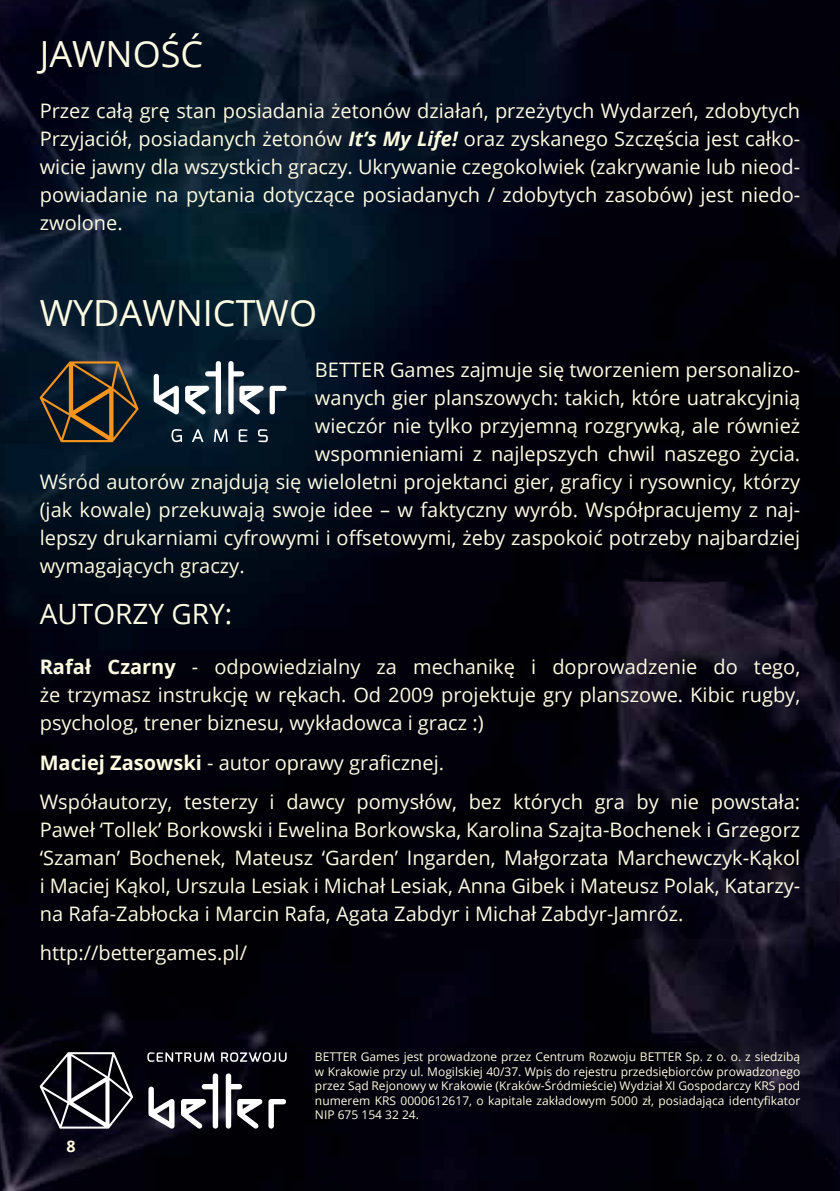
<style>
.page{position:relative;width:840px;height:1191px;background:#fff}
.page>*{position:absolute;margin:0;border:0;box-sizing:border-box;transform-origin:0 0}
.t1{font:36px "Open Sans";color:#fdfbe1}
.t2{font:28px "Open Sans";color:#fdfbe1}
.t3{font:20px/28px "Open Sans";color:#fdfbe1;text-align:justify}
.t4{font:700 16px "Open Sans";color:#fdfbe1}
.t5{font:12px/14.4px "Open Sans";color:#fdfbe1;text-align:justify}
.s1{font-weight:700;font-style:italic}
.s2{font-weight:700}
</style>
<div class="page">
<img style="left:0;top:0;width:839px;height:1191px">
<svg style="left:40px;top:361px;width:98px;height:81px;background:#3a3529"></svg>
<svg style="left:185px;top:361px;width:36px;height:53px"></svg>
<svg style="left:154px;top:374px;width:25px;height:40px"></svg>
<svg style="left:228px;top:361px;width:58px;height:53px"></svg>
<svg style="left:171px;top:429px;width:11px;height:13px"></svg>
<svg style="left:192px;top:429px;width:11px;height:13px"></svg>
<svg style="left:214px;top:429px;width:14px;height:13px"></svg>
<svg style="left:238px;top:429px;width:9px;height:13px"></svg>
<svg style="left:258px;top:429px;width:10px;height:13px"></svg>
<svg style="left:181px;top:1073px;width:37px;height:55px"></svg>
<svg style="left:226px;top:1073px;width:36px;height:55px"></svg>
<svg style="left:148px;top:1086px;width:26px;height:42px"></svg>
<svg style="left:268px;top:1099px;width:18px;height:29px"></svg>
<svg style="left:40px;top:1052px;width:93px;height:76px;background:#393940"></svg>
<svg style="left:147px;top:1052px;width:67px;height:9px"></svg>
<svg style="left:221px;top:1052px;width:65px;height:10px"></svg>
<h1 class="t1" style="left:40px;top:30px;width:165px">JAWNOŚĆ</h1>
<p class="t3" style="left:40px;top:96px;width:761px">Przez całą grę stan posiadania żetonów działań, przeżytych Wydarzeń, zdobytych Przyjaciół, posiadanych żetonów <span class="s1">It’s My Life!</span> oraz zyskanego Szczęścia jest całko&shy;wicie jawny dla wszystkich graczy. Ukrywanie czegokolwiek (zakrywanie lub nieod&shy;powiadanie na pytania dotyczące posiadanych / zdobytych zasobów) jest niedo&shy;zwolone.</p>
<h1 class="t1" style="left:40px;top:288px;width:279px">WYDAWNICTWO</h1>
<p class="t3" style="left:315px;top:355px;width:486px">BETTER Games zajmuje się tworzeniem personalizo-</p>
<p class="t3" style="left:315px;top:383px;width:486px">wanych gier planszowych: takich, które uatrakcyjnią</p>
<p class="t3" style="left:315px;top:411px;width:486px">wieczór nie tylko przyjemną rozgrywką, ale również</p>
<p class="t3" style="left:315px;top:439px;width:486px">wspomnieniami z najlepszych chwil naszego życia.</p>
<p class="t3" style="left:40px;top:467px;width:761px">Wśród autorów znajdują się wieloletni projektanci gier, graficy i rysownicy, którzy</p>
<p class="t3" style="left:40px;top:495px;width:761px">(jak kowale) przekuwają swoje idee – w faktyczny wyrób. Współpracujemy z naj-</p>
<p class="t3" style="left:40px;top:523px;width:761px">lepszy drukarniami cyfrowymi i offsetowymi, żeby zaspokoić potrzeby najbardziej</p>
<p class="t3" style="left:40px;top:551px;width:206px">wymagających graczy.</p>
<h2 class="t2" style="left:40px;top:594px;width:194px">AUTORZY GRY:</h2>
<p class="t3" style="left:40px;top:652px;width:761px"><span class="s2">Rafał Czarny</span> ‑ odpowiedzialny za mechanikę i doprowadzenie do tego, że trzymasz instrukcję w rękach. Od 2009 projektuje gry planszowe. Kibic rugby, psycholog, trener biznesu, wykładowca i gracz :)</p>
<p class="t3" style="left:40px;top:742px;width:761px;line-height:39.4px"><span class="s2">Maciej Zasowski</span> ‑ autor oprawy graficznej.<br>Współautorzy, testerzy i dawcy pomysłów, bez których gra by nie powstała:</p>
<p class="t3" style="left:40px;top:815px;width:761px">Paweł ‘Tollek’ Borkowski i Ewelina Borkowska, Karolina Szajta-Bochenek i Grzegorz ‘Szaman’ Bochenek, Mateusz ‘Garden’ Ingarden, Małgorzata Marchewczyk-Kąkol i Maciej Kąkol, Urszula Lesiak i Michał Lesiak, Anna Gibek i Mateusz Polak, Katarzy&shy;na Rafa-Zabłocka i Marcin Rafa, Agata Zabdyr i Michał Zabdyr-Jamróz.</p>
<p class="t3" style="left:40px;top:938px;width:209px">http://bettergames.pl/</p>
<p class="t4" style="left:66px;top:1135px;width:11px">8</p>
<p class="t5" style="left:315px;top:1049px;width:486px">BETTER Games jest prowadzone przez Centrum Rozwoju BETTER Sp. z o. o. z siedzibą w Krakowie przy ul. Mogilskiej 40/37. Wpis do rejestru przedsiębiorców prowadzonego przez Sąd Rejonowy w Krakowie (Kraków-Śródmieście) Wydział XI Gospodarczy KRS pod numerem KRS 0000612617, o kapitale zakładowym 5000 zł, posiadająca identyfikator NIP 675 154 32 24.</p>
</div>
